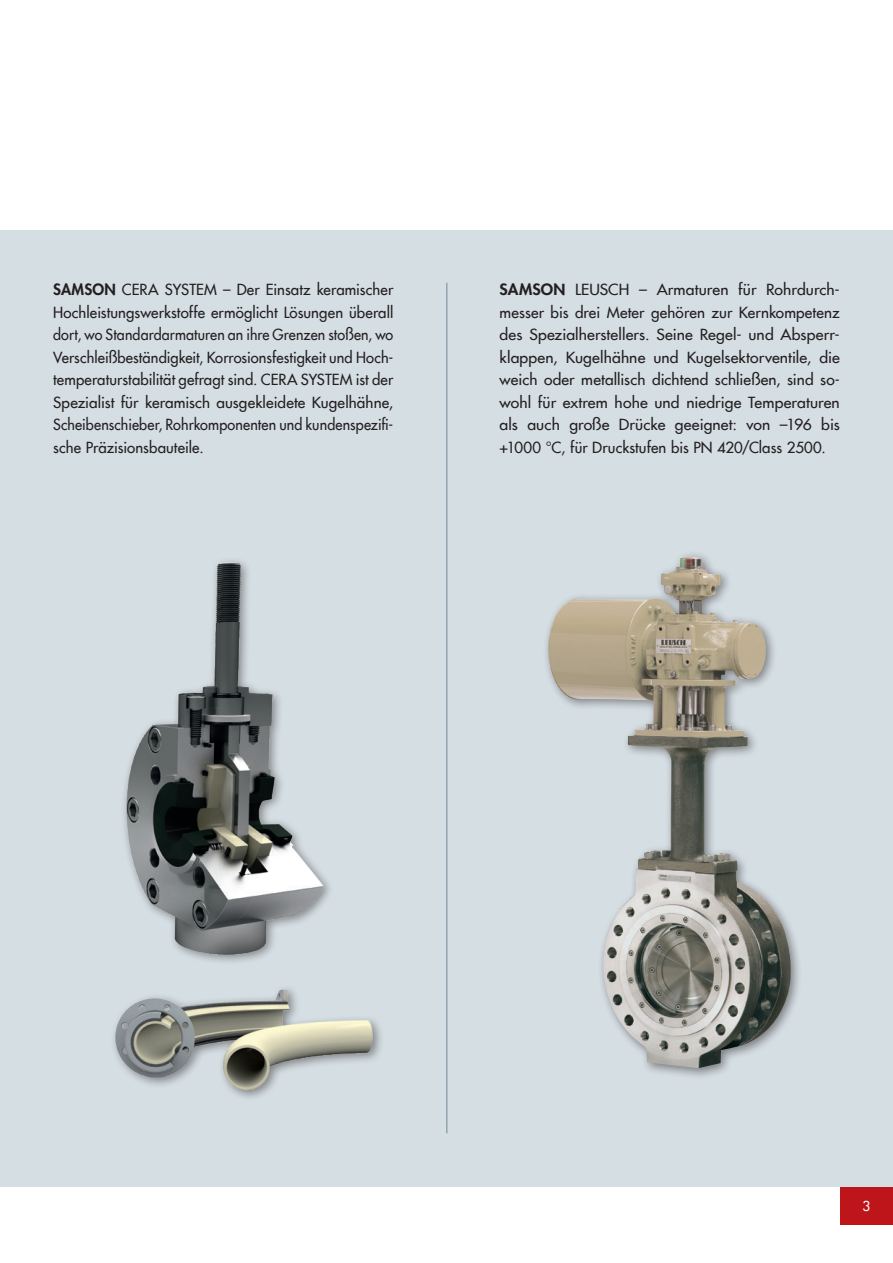
<style>
.page{position:relative;width:893px;height:1263px;background:#fff}
.page>*{position:absolute;margin:0;border:0;box-sizing:border-box;transform-origin:0 0}
.t1{font:500 15px/22.5px "Futura Com";letter-spacing:.005em;color:#231f20;text-align:justify}
.t2{font:500 15px/22.5px "Futura Com";letter-spacing:.005em;color:#231f20;text-align:justify;scale:1.05 1}
.t3{font:500 13.5px "Futura Com";color:#fff}
.s1{font-weight:800}
</style>
<div class="page">
<div style="left:840px;top:1186px;width:53px;height:39px;background:#be151b"></div>
<div style="left:0;top:230px;width:893px;height:956px;background:#d5dee3"></div>
<hr style="left:446px;top:283px;width:1px;height:850px;background:#708995">
<img style="left:124px;top:560px;width:206px;height:402px">
<div style="left:110px;top:984px;width:274px;height:118px;background:#231f20;opacity:.5"></div>
<img style="left:112px;top:986px;width:263px;height:110px">
<div style="left:543px;top:551px;width:260px;height:529px;background:#231f20;opacity:.5"></div>
<img style="left:547px;top:557px;width:244px;height:511px">
<p class="t1" style="left:53px;top:278px;width:342px"><span class="s1">SAMSON</span> CERA SYSTEM – Der Einsatz keramischer Hochleistungswerkstoffe ermöglicht Lösungen überall dort, wo Standardarmaturen an ihre Grenzen stoßen, wo Verschleißbeständigkeit, Korrosionsfestigkeit und Hoch&shy;temperaturstabilität gefragt sind. CERA SYSTEM ist der Spezialist für keramisch ausgekleidete Kugelhähne, Scheibenschieber, Rohrkomponenten und kundenspezifi&shy;sche Präzisionsbauteile.</p>
<p class="t2" style="left:500px;top:278px;width:325px"><span class="s1">SAMSON</span> LEUSCH – Armaturen für Rohrdurch&shy;messer bis drei Meter gehören zur Kernkompetenz des Spezialherstellers. Seine Regel- und Absperr&shy;klappen, Kugelhähne und Kugelsektorventile, die weich oder metallisch dichtend schließen, sind so&shy;wohl für extrem hohe und niedrige Temperaturen als auch große Drücke geeignet: von –196 bis +1000 °C, für Druckstufen bis PN 420/Class 2500.</p>
<p class="t3" style="left:862px;top:1196px;width:9px">3</p>
</div>
